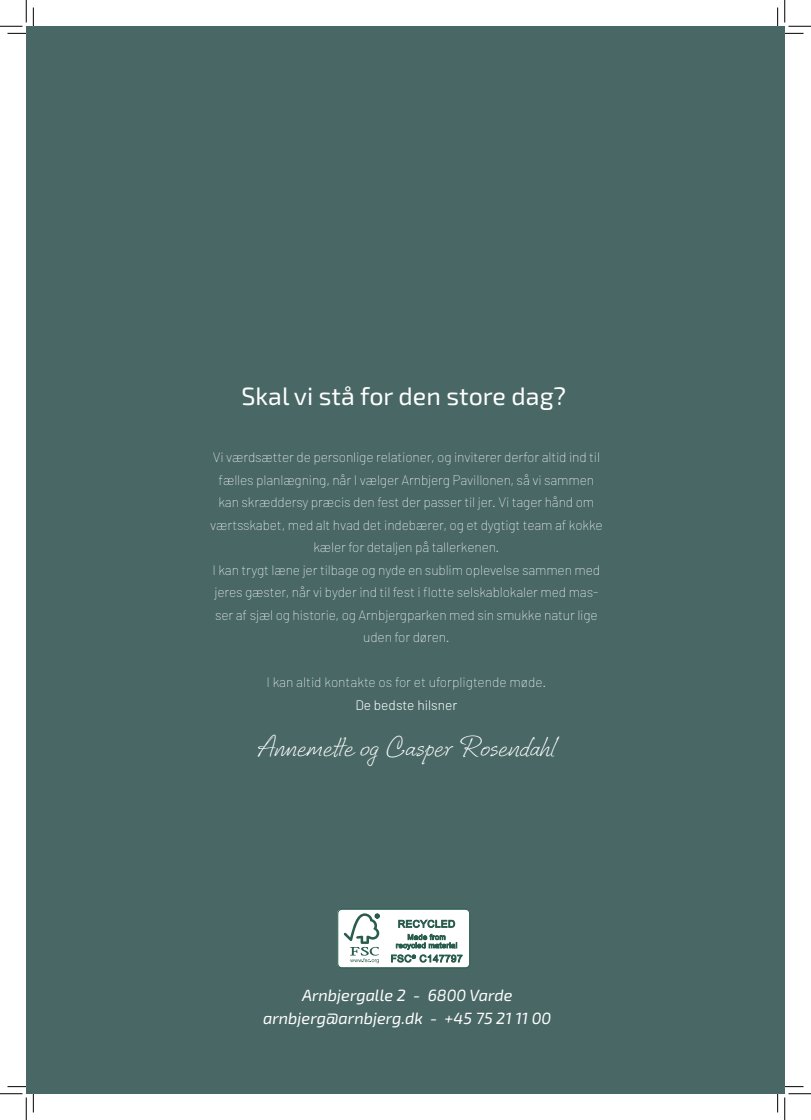
<style>
.page{position:relative;width:811px;height:1120px;background:#fff}
.page>*{position:absolute;margin:0;border:0;box-sizing:border-box;transform-origin:0 0}
.t1{font:italic 25px "Corradine Handwriting";color:#fff}
.t2{font:25px "Exo 2";color:#fff}
.t3{font:italic 16.25px "Exo 2";color:#fff}
.t4{font:100 13.75px/22.5px "Barlow";letter-spacing:-.01em;color:#fff;text-align:center}
.t5{font:300 13.75px "Barlow";color:#fff}
</style>
<div class="page">
<div style="left:26px;top:26px;width:759px;height:1067px;background:#486765"></div>
<div style="left:337px;top:909px;width:133px;height:58px;background:#fff;border-radius:4px"></div>
<div style="left:337px;top:908px;width:133px;height:59px;border:1px solid #285c4d;border-radius:4px"></div>
<svg style="left:344px;top:913px;width:35px;height:49px"></svg>
<svg style="left:398px;top:919px;width:57px;height:8px"></svg>
<svg style="left:391px;top:933px;width:71px;height:29px"></svg>
<svg style="left:8px;top:33px;width:18px;height:1px"></svg>
<svg style="left:785px;top:33px;width:18px;height:1px"></svg>
<svg style="left:33px;top:7px;width:1px;height:19px"></svg>
<svg style="left:33px;top:1093px;width:1px;height:19px"></svg>
<svg style="left:777px;top:7px;width:1px;height:19px"></svg>
<svg style="left:777px;top:1093px;width:1px;height:19px"></svg>
<svg style="left:0;top:0;width:27px;height:27px"></svg>
<svg style="left:0;top:1093px;width:27px;height:26px"></svg>
<svg style="left:784px;top:0;width:27px;height:27px"></svg>
<svg style="left:784px;top:1093px;width:27px;height:26px"></svg>
<p class="t2" style="left:242px;top:378px;width:326px">Skal vi stå for den store dag?</p>
<p class="t4" style="left:210px;top:445px;width:394px">Vi værdsætter de personlige relationer, og inviterer derfor altid ind til fælles planlægning, når I vælger Arnbjerg Pavillonen, så vi sammen kan skræddersy præcis den fest der passer til jer. Vi tager hånd om værtsskabet, med alt hvad det indebærer, og et dygtigt team af kokke kæler for detaljen på tallerkenen.</p>
<p class="t4" style="left:212px;top:558px;width:389px">I kan trygt læne jer tilbage og nyde en sublim oplevelse sammen med jeres gæster, når vi byder ind til fest i flotte selskablokaler med mas&shy;ser af sjæl og historie, og Arnbjergparken med sin smukke natur lige uden for døren.</p>
<p class="t4" style="left:266px;top:670px;width:281px">I kan altid kontakte os for et uforpligtende møde.</p>
<p class="t5" style="left:355px;top:696px;width:103px">De bedste hilsner</p>
<p class="t1" style="left:257px;top:725px;width:300px">Annemette og Casper Rosendahl</p>
<p class="t3" style="left:302px;top:983px;width:212px">Arnbjergalle 2 - 6800 Varde</p>
<p class="t3" style="left:263px;top:1006px;width:290px">arnbjerg@arnbjerg.dk - +45 75 21 11 00</p>
</div>
